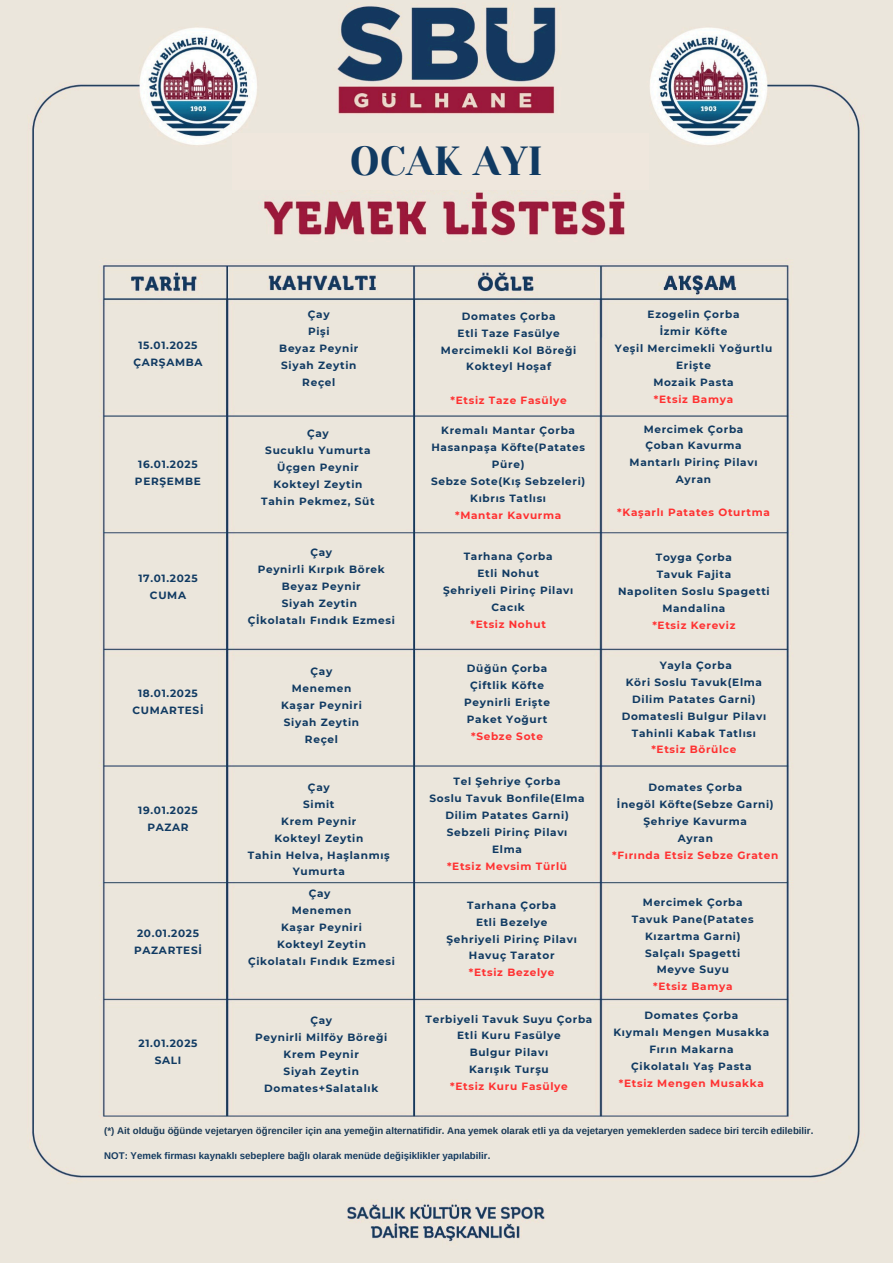
<style>
.page{position:relative;width:893px;height:1263px;background:#fff}
.page>*{position:absolute;margin:0;border:0;box-sizing:border-box;transform-origin:0 0}
.t1{font:40.5px "Yeseva One";color:#103a62}
.t2{font:700 10.5px/16.9px "Montserrat";letter-spacing:.065em;color:#103a62;text-align:center}
.t3{font:700 10.5px "Montserrat";letter-spacing:.065em;color:#ff3131}
.t4{font:700 9.68px "Arimo";color:#1a3a57}
.t5{font:700 9.68px "Arimo";color:#153b60}
</style>
<div class="page">
<img style="left:0;top:0;width:893px;height:1263px">
<div style="left:232px;top:133px;width:417px;height:57px;background:#efe7dd"></div>
<p class="t1" style="left:350px;top:137px;width:195px">OCAK AYI</p>
<p class="t2" style="left:133px;top:337px;width:71px">15.01.2025<br>ÇARŞAMBA</p>
<h1 class="t2" style="left:135px;top:456px;width:68px">16.01.2025<br>PERŞEMBE</h1>
<p class="t2" style="left:138px;top:570px;width:61px">17.01.2025<br>CUMA</p>
<p class="t2" style="left:133px;top:685px;width:72px">18.01.2025<br>CUMARTESİ</p>
<p class="t2" style="left:138px;top:801px;width:61px">19.01.2025<br>PAZAR</p>
<p class="t2" style="left:134px;top:925px;width:69px;text-align:left">20.01.2025<br>PAZARTESİ</p>
<p class="t2" style="left:138px;top:1035px;width:60px">21.01.2025<br>SALI</p>
<p class="t2" style="left:308px;top:306px;width:23px">Çay</p>
<p class="t2" style="left:308px;top:323px;width:22px">Pişi</p>
<p class="t2" style="left:279px;top:340px;width:81px">Beyaz Peynir</p>
<p class="t2" style="left:281px;top:357px;width:77px">Siyah Zeytin</p>
<p class="t2" style="left:302px;top:373px;width:35px">Reçel</p>
<p class="t2" style="left:307px;top:425px;width:23px">Çay</p>
<p class="t2" style="left:265px;top:442px;width:107px">Sucuklu Yumurta</p>
<p class="t2" style="left:277px;top:459px;width:83px">Üçgen Peynir</p>
<p class="t2" style="left:273px;top:475px;width:90px">Kokteyl Zeytin</p>
<p class="t2" style="left:261px;top:492px;width:115px">Tahin Pekmez, Süt</p>
<p class="t2" style="left:310px;top:544px;width:23px">Çay</p>
<p class="t2" style="left:258px;top:561px;width:129px">Peynirli Kırpık Börek</p>
<p class="t2" style="left:282px;top:578px;width:81px">Beyaz Peynir</p>
<p class="t2" style="left:282px;top:595px;width:77px">Siyah Zeytin</p>
<p class="t2" style="left:248px;top:611px;width:147px">Çİkolatalı Fındık Ezmesi</p>
<p class="t2" style="left:310px;top:663px;width:23px">Çay</p>
<p class="t2" style="left:292px;top:680px;width:61px">Menemen</p>
<p class="t2" style="left:281px;top:697px;width:81px">Kaşar Peyniri</p>
<p class="t2" style="left:284px;top:713px;width:77px">Siyah Zeytin</p>
<p class="t2" style="left:305px;top:730px;width:35px">Reçel</p>
<p class="t2" style="left:308px;top:779px;width:23px">Çay</p>
<p class="t2" style="left:303px;top:796px;width:33px">Simit</p>
<p class="t2" style="left:281px;top:812px;width:77px">Krem Peynir</p>
<p class="t2" style="left:274px;top:829px;width:90px">Kokteyl Zeytin</p>
<p class="t2" style="left:248px;top:846px;width:143px">Tahin Helva, Haşlanmış<br>Yumurta</p>
<p class="t2" style="left:309px;top:885px;width:23px">Çay</p>
<p class="t2" style="left:292px;top:902px;width:61px">Menemen</p>
<p class="t2" style="left:281px;top:919px;width:81px">Kaşar Peyniri</p>
<p class="t2" style="left:277px;top:936px;width:90px">Kokteyl Zeytin</p>
<p class="t2" style="left:248px;top:952px;width:147px">Çikolatalı Fındık Ezmesi</p>
<p class="t2" style="left:310px;top:1012px;width:23px">Çay</p>
<p class="t2" style="left:255px;top:1029px;width:132px">Peynirli Milföy Böreği</p>
<p class="t2" style="left:284px;top:1046px;width:77px">Krem Peynir</p>
<p class="t2" style="left:284px;top:1063px;width:77px">Siyah Zeytin</p>
<p class="t2" style="left:264px;top:1080px;width:116px">Domates+Salatalık</p>
<p class="t2" style="left:462px;top:308px;width:95px">Domates Çorba</p>
<p class="t2" style="left:457px;top:324px;width:104px">Etli Taze Fasülye</p>
<p class="t2" style="left:441px;top:341px;width:135px">Mercimekli Kol Böreği</p>
<p class="t2" style="left:466px;top:358px;width:86px">Kokteyl Hoşaf</p>
<p class="t3" style="left:450px;top:393px;width:118px">*Etsiz Taze Fasülye</p>
<p class="t2" style="left:441px;top:422px;width:135px">Kremalı Mantar Çorba</p>
<p class="t2" style="left:431px;top:439px;width:155px">Hasanpaşa Köfte(Patates<br>Püre)</p>
<p class="t2" style="left:431px;top:473px;width:156px">Sebze Sote(Kış Sebzeleri)</p>
<p class="t2" style="left:470px;top:490px;width:77px">Kıbrıs Tatlısı</p>
<p class="t3" style="left:455px;top:508px;width:108px">*Mantar Kavurma</p>
<p class="t2" style="left:464px;top:548px;width:90px">Tarhana Çorba</p>
<h2 class="t2" style="left:477px;top:565px;width:63px">Etli Nohut</h2>
<p class="t2" style="left:443px;top:582px;width:132px">Şehriyeli Pirinç Pilavı</p>
<p class="t2" style="left:491px;top:599px;width:35px">Cacık</p>
<p class="t3" style="left:470px;top:618px;width:77px">*Etsiz Nohut</p>
<p class="t2" style="left:467px;top:660px;width:82px">Düğün Çorba</p>
<p class="t2" style="left:470px;top:677px;width:75px">Çiftlik Köfte</p>
<p class="t2" style="left:464px;top:694px;width:87px">Peynirli Erişte</p>
<p class="t2" style="left:467px;top:711px;width:82px">Paket Yoğurt</p>
<p class="t3" style="left:471px;top:730px;width:73px">*Sebze Sote</p>
<p class="t2" style="left:453px;top:773px;width:109px">Tel Şehriye Çorba</p>
<p class="t2" style="left:429px;top:790px;width:157px">Soslu Tavuk Bonfile(Elma<br>Dilim Patates Garni)</p>
<p class="t2" style="left:447px;top:824px;width:122px">Sebzeli Pirinç Pilavı</p>
<p class="t2" style="left:492px;top:840px;width:31px">Elma</p>
<p class="t3" style="left:447px;top:859px;width:122px">*Etsiz Mevsim Türlü</p>
<h2 class="t2" style="left:467px;top:897px;width:90px">Tarhana Çorba</h2>
<p class="t2" style="left:476px;top:913px;width:73px">Etli Bezelye</p>
<p class="t2" style="left:446px;top:930px;width:132px">Şehriyeli Pirinç Pilavı</p>
<p class="t2" style="left:469px;top:947px;width:87px">Havuç Tarator</p>
<p class="t3" style="left:469px;top:966px;width:87px">*Etsiz Bezelye</p>
<p class="t2" style="left:425px;top:1010px;width:168px">Terbiyeli Tavuk Suyu Çorba</p>
<h2 class="t2" style="left:457px;top:1027px;width:105px">Etli Kuru Fasülye</h2>
<p class="t2" style="left:470px;top:1044px;width:80px">Bulgur Pilavı</p>
<p class="t2" style="left:469px;top:1061px;width:81px">Karışık Turşu</p>
<p class="t3" style="left:450px;top:1080px;width:119px">*Etsiz Kuru Fasülye</p>
<p class="t2" style="left:647px;top:306px;width:93px">Ezogelin Çorba</p>
<p class="t2" style="left:660px;top:323px;width:69px">İzmir Köfte</p>
<p class="t2" style="left:615px;top:340px;width:159px">Yeşil Mercimekli Yoğurtlu<br>Erişte</p>
<p class="t2" style="left:653px;top:373px;width:82px">Mozaik Pasta</p>
<p class="t3" style="left:654px;top:392px;width:81px">*Etsiz Bamya</p>
<h2 class="t2" style="left:643px;top:420px;width:101px">Mercimek Çorba</h2>
<p class="t2" style="left:645px;top:437px;width:98px">Çoban Kavurma</p>
<p class="t2" style="left:629px;top:454px;width:129px">Mantarlı Pirinç Pilavı</p>
<p class="t2" style="left:676px;top:471px;width:37px">Ayran</p>
<p class="t3" style="left:617px;top:506px;width:154px">*Kaşarlı Patates Oturtma</p>
<p class="t2" style="left:656px;top:549px;width:78px">Toyga Çorba</p>
<p class="t2" style="left:656px;top:566px;width:76px">Tavuk Fajita</p>
<h2 class="t2" style="left:618px;top:583px;width:152px">Napoliten Soslu Spagetti</h2>
<p class="t2" style="left:662px;top:599px;width:64px">Mandalina</p>
<p class="t3" style="left:652px;top:618px;width:85px">*Etsiz Kereviz</p>
<p class="t2" style="left:659px;top:657px;width:74px">Yayla Çorba</p>
<p class="t2" style="left:626px;top:674px;width:138px">Köri Soslu Tavuk(Elma<br>Dilim Patates Garni)</p>
<p class="t2" style="left:621px;top:707px;width:146px">Domatesli Bulgur Pilavı</p>
<p class="t2" style="left:632px;top:724px;width:125px">Tahinli Kabak Tatlısı</p>
<p class="t3" style="left:651px;top:743px;width:87px">*Etsiz Börülce</p>
<p class="t2" style="left:648px;top:779px;width:95px">Domates Çorba</p>
<p class="t2" style="left:617px;top:796px;width:158px">İnegöl Köfte(Sebze Garni)</p>
<p class="t2" style="left:643px;top:812px;width:105px">Şehriye Kavurma</p>
<p class="t2" style="left:677px;top:829px;width:37px">Ayran</p>
<h2 class="t3" style="left:612px;top:848px;width:168px">*Fırında Etsiz Sebze Graten</h2>
<p class="t2" style="left:643px;top:894px;width:101px">Mercimek Çorba</p>
<p class="t2" style="left:632px;top:910px;width:123px">Tavuk Pane(Patates<br>Kızartma Garni)</p>
<h2 class="t2" style="left:645px;top:944px;width:95px">Salçalı Spagetti</h2>
<p class="t2" style="left:656px;top:961px;width:74px">Meyve Suyu</p>
<p class="t3" style="left:653px;top:980px;width:81px">*Etsiz Bamya</p>
<p class="t2" style="left:644px;top:1007px;width:95px">Domates Çorba</p>
<p class="t2" style="left:613px;top:1024px;width:157px">Kıymalı Mengen Musakka</p>
<p class="t2" style="left:649px;top:1041px;width:86px">Fırın Makarna</p>
<p class="t2" style="left:631px;top:1058px;width:122px">Çikolatalı Yaş Pasta</p>
<p class="t3" style="left:619px;top:1077px;width:146px">*Etsiz Mengen Musakka</p>
<p class="t4" style="left:104px;top:1125px;width:710px">(*) Ait olduğu öğünde vejetaryen öğrenciler için ana yemeğin alternatifidir. Ana yemek olarak etli ya da vejetaryen yemeklerden sadece biri tercih edilebilir.</p>
<p class="t5" style="left:104px;top:1151px;width:387px">NOT: Yemek firması kaynaklı sebeplere bağlı olarak menüde değişiklikler yapılabilir.</p>
</div>
